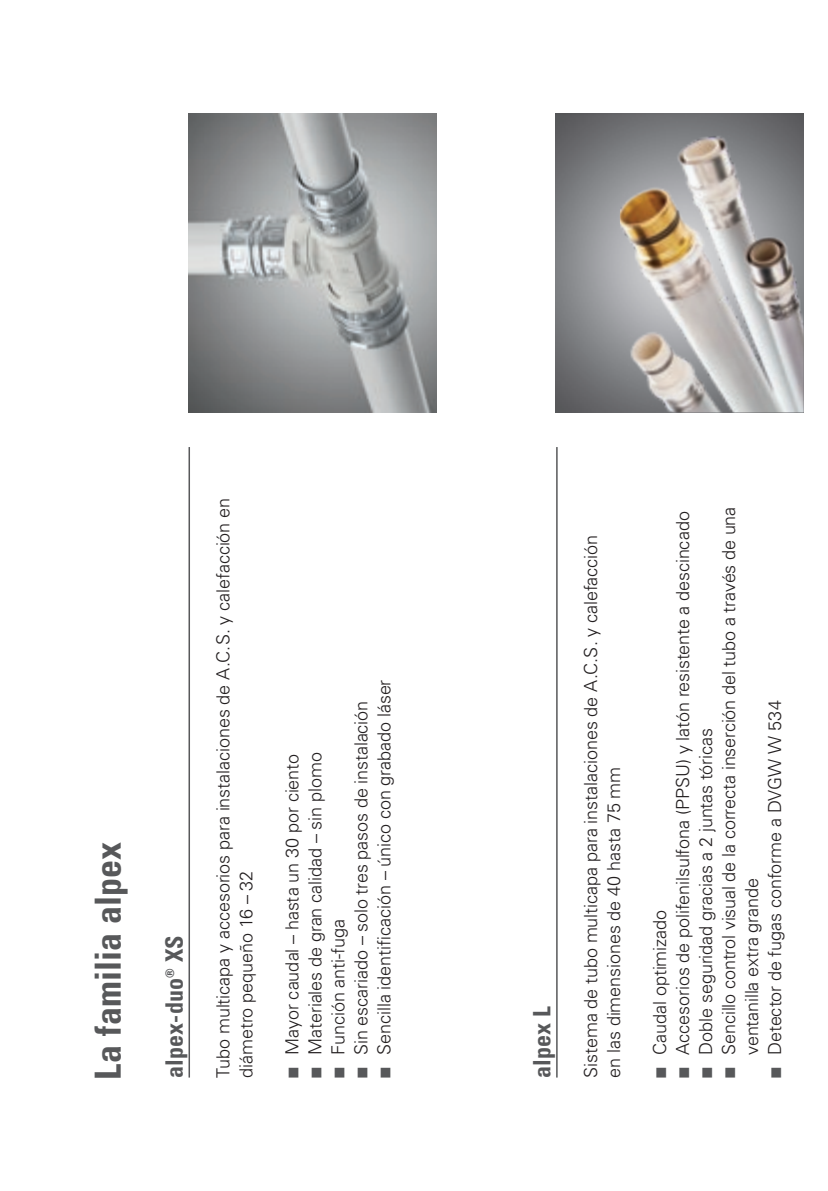
<style>
.page{position:relative;width:828px;height:1191px;background:#fff}
.page>*{position:absolute;margin:0;border:0;box-sizing:border-box;transform-origin:0 0}
.t1{font:700 condensed 36px "Univers LT Pro";color:#57585a}
.t2{font:700 condensed 24px "Univers LT Pro";letter-spacing:.005em;color:#57585a}
.t3{font:300 18px/23px "Univers LT Pro 45";letter-spacing:-.005em;color:#231f20}
.t4{font:14px "Zapf Dingbats";color:#57585a}
.s1{color:#57585a}
</style>
<div class="page">
<img style="left:556px;top:113px;width:248px;height:299px">
<img style="left:620px;top:120px;width:184px;height:292px">
<hr style="left:188px;top:447px;width:2px;height:630px;background:#57585a">
<hr style="left:556px;top:447px;width:1px;height:630px;background:#57585a">
<img style="left:188px;top:113px;width:248px;height:299px">
<h1 class="t1" style="left:86px;top:1080px;width:239px;rotate:-90deg">La familia alpex</h1>
<h2 class="t2" style="left:160px;top:1077px;width:144px;rotate:-90deg">alpex-duo® XS</h2>
<p class="t3" style="left:211px;top:1077px;width:581px;rotate:-90deg">Tubo multicapa y accesorios para instalaciones de A.C.S. y calefacción en diámetro pequeño 16 – 32</p>
<p class="t3" style="left:372px;top:1077px;width:399px;rotate:-90deg"><span class="s1">■</span> Sencilla identificación – único con grabado láser</p>
<p class="t3" style="left:349px;top:1077px;width:378px;rotate:-90deg"><span class="s1">■</span> Sin escariado – solo tres pasos de instalación</p>
<p class="t3" style="left:280px;top:1054px;width:302px;rotate:-90deg">Mayor caudal – hasta un 30 por ciento</p>
<p class="t3" style="left:303px;top:1077px;width:326px;rotate:-90deg"><span class="s1">■</span> Materiales de gran calidad – sin plomo</p>
<p class="t3" style="left:326px;top:1077px;width:160px;rotate:-90deg"><span class="s1">■</span> Función anti-fuga</p>
<p class="t4" style="left:287px;top:1077px;width:12px;rotate:-90deg">■</p>
<h2 class="t2" style="left:527px;top:1077px;width:73px;rotate:-90deg">alpex L</h2>
<p class="t3" style="left:579px;top:1077px;width:544px;rotate:-90deg">Sistema de tubo multicapa para instalaciones de A.C.S. y calefacción en las dimensiones de 40 hasta 75 mm</p>
<p class="t3" style="left:717px;top:1054px;width:550px;text-indent:-23px;rotate:-90deg"><span class="s1">■</span> Sencillo control visual de la correcta inserción del tubo a través de una ventanilla extra grande</p>
<p class="t3" style="left:671px;top:1077px;width:568px;rotate:-90deg"><span class="s1">■</span> Accesorios de polifenilsulfona (PPSU) y latón resistente a descincado</p>
<p class="t3" style="left:763px;top:1077px;width:379px;rotate:-90deg"><span class="s1">■</span> Detector de fugas conforme a DVGW W 534</p>
<p class="t3" style="left:694px;top:1077px;width:351px;rotate:-90deg"><span class="s1">■</span> Doble seguridad gracias a 2 juntas tóricas</p>
<p class="t3" style="left:648px;top:1077px;width:169px;rotate:-90deg"><span class="s1">■</span> Caudal optimizado</p>
</div>
